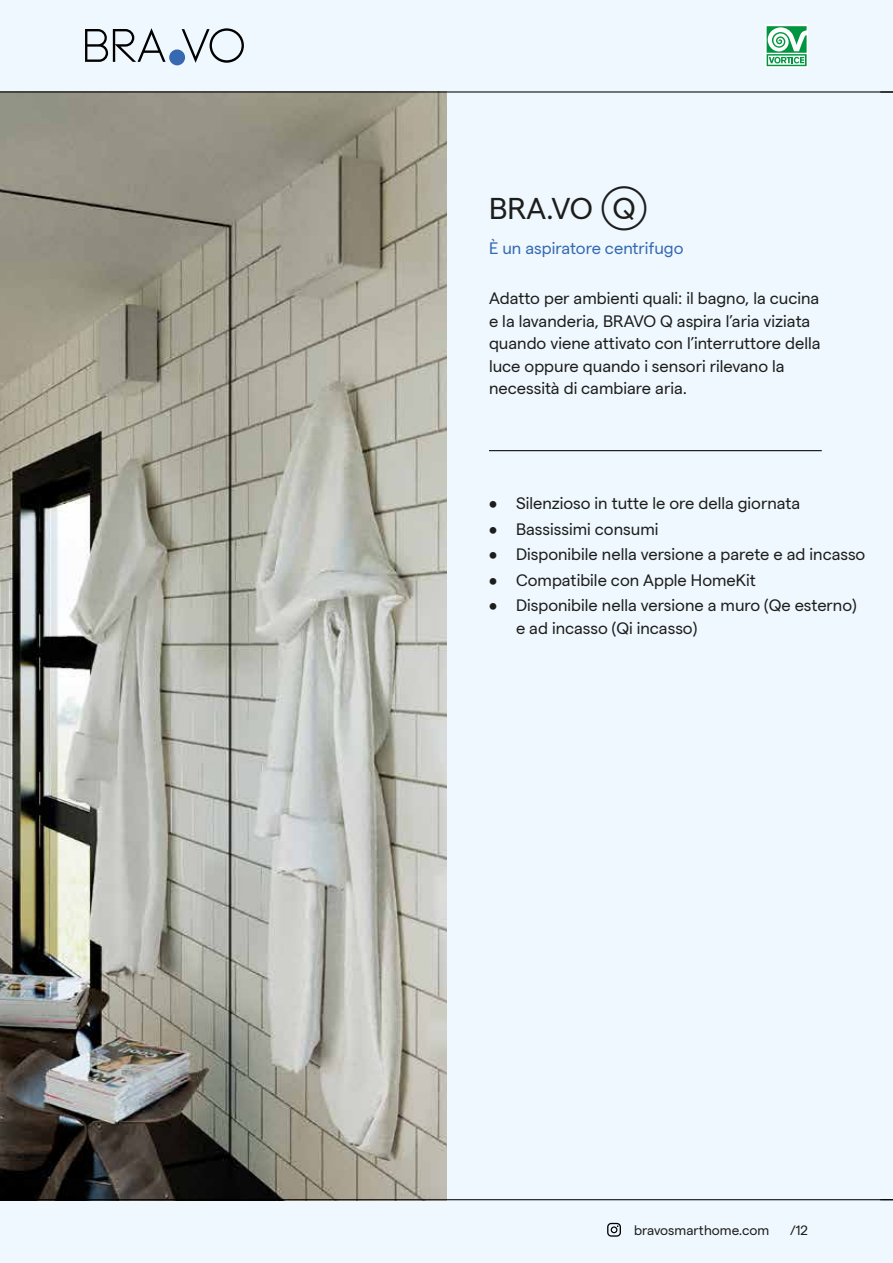
<style>
.page{position:relative;width:893px;height:1263px;background:#eef8fe}
.page>*{position:absolute;margin:0;border:0;box-sizing:border-box;transform-origin:0 0}
.t1{font:30px "Matter";color:#1d1d1b}
.t2{font:16.5px/22.5px "Matter";color:#1d1d1b}
.t3{font:16.5px "Matter";color:#3669b1}
.t4{font:13.5px "Matter";color:#1d1d1b}
.s1{font-family:"Bravo Icons LT"}
</style>
<div class="page">
<img style="left:0;top:93px;width:446px;height:1106px">
<hr style="left:489px;top:450px;width:333px;height:1px;background:#000">
<hr style="left:0;top:91px;width:893px;height:2px;background:#000">
<svg style="left:880px;top:91px;width:13px;height:2px"></svg>
<svg style="left:85px;top:28px;width:159px;height:35px"></svg>
<div style="left:169px;top:49px;width:16px;height:16px;background:#3669b1;border-radius:50%"></div>
<hr style="left:0;top:1199px;width:893px;height:1px;background:#000">
<svg style="left:607px;top:1223px;width:14px;height:14px"></svg>
<svg style="left:765px;top:25px;width:43px;height:43px"></svg>
<svg style="left:767px;top:26px;width:40px;height:40px;background:#7cc99d"></svg>
<h1 class="t1" style="left:489px;top:186px;width:160px">BRA.VO <span class="s1">Q</span></h1>
<p class="t3" style="left:489px;top:236px;width:196px">È un aspiratore centrifugo</p>
<p class="t2" style="left:489px;top:286px;width:333px">Adatto per ambienti quali: il bagno, la cucina e la lavanderia, BRAVO Q aspira l’aria viziata quando viene attivato con l’interruttore della luce oppure quando i sensori rilevano la necessità di cambiare aria.</p>
<p class="t2" style="left:489px;top:491px;width:313px">• Silenzioso in tutte le ore della giornata</p>
<p class="t2" style="left:489px;top:516px;width:171px">• Bassissimi consumi</p>
<p class="t2" style="left:489px;top:542px;width:378px">• Disponibile nella versione a parete e ad incasso</p>
<p class="t2" style="left:489px;top:567px;width:269px">• Compatibile con Apple HomeKit</p>
<p class="t2" style="left:516px;top:593px;width:342px;text-indent:-27px">• Disponibile nella versione a muro (Qe esterno) e ad incasso (Qi incasso)</p>
<p class="t4" style="left:634px;top:1220px;width:137px">bravosmarthome.com</p>
<p class="t4" style="left:790px;top:1220px;width:19px">/12</p>
</div>
